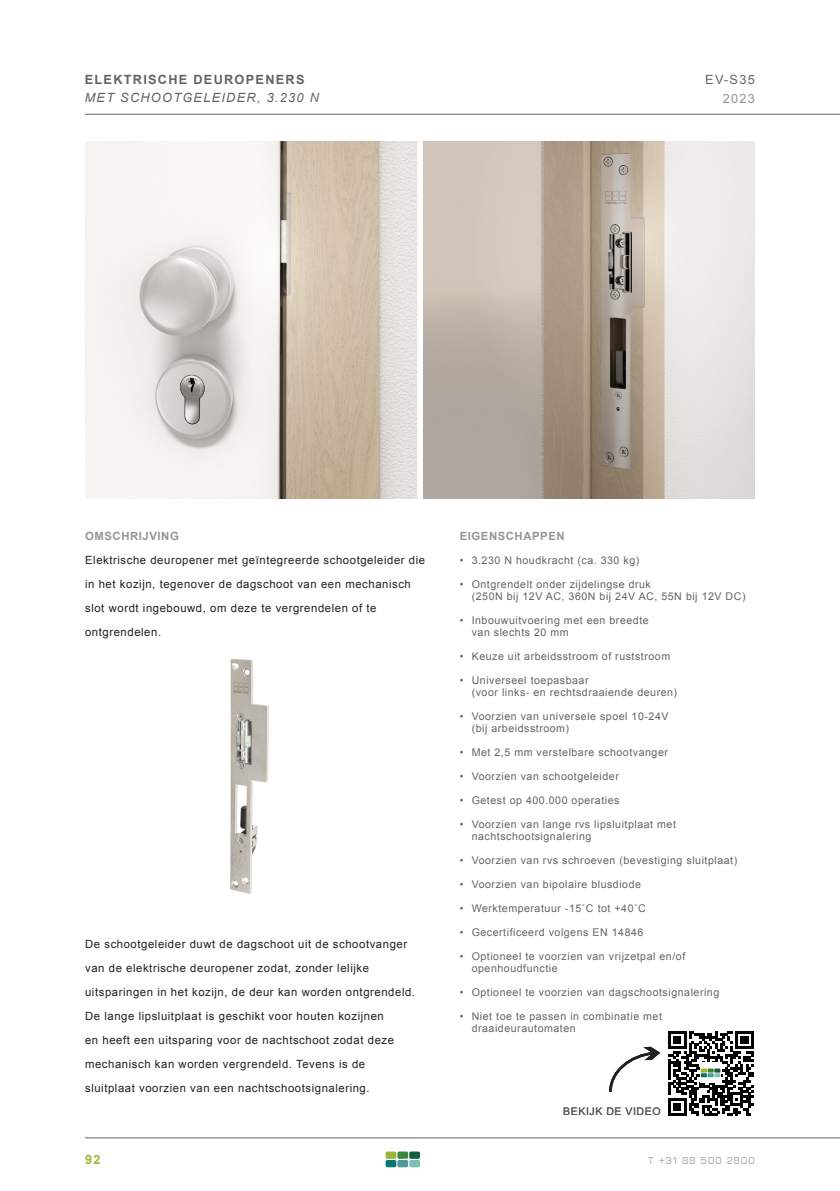
<style>
.page{position:relative;width:840px;height:1191px;background:#fff}
.page>*{position:absolute;margin:0;border:0;box-sizing:border-box;transform-origin:0 0}
.K2{font:italic 12.8px "Arial";letter-spacing:.1em;color:#636366}
.K1{font:700 12.8px "Arial";letter-spacing:.1em;color:#636366}
.K3{font:12.8px "Arial";color:#636366}
.t1{font:12.8px "Arial";color:#939598}
.t2{font:700 12.8px "Arial";color:#9bb53d}
.t3{font:12px "Eurostile DCD";letter-spacing:.05em;color:#adaeb2}
.brood_16{font:11.4px/24px "Arial";letter-spacing:.05em;color:#231f20}
.K_Brood{font:700 11.4px "Arial";letter-spacing:.05em;color:#939598}
.brood_8{font:10.6px/12px "Arial";letter-spacing:.05em;color:#636366}
.t4{font:10.6px "Arial";letter-spacing:.05em;color:#5a5758}
</style>
<div class="page">
<hr style="left:85px;top:1137px;width:754px;height:1px;background:#636366">
<svg style="left:385px;top:1151px;width:35px;height:16px"></svg>
<hr style="left:85px;top:114px;width:754px;height:1px;background:#636366">
<img style="left:85px;top:141px;width:332px;height:357px">
<img style="left:423px;top:141px;width:331px;height:357px">
<svg style="left:668px;top:1031px;width:85px;height:84px"></svg>
<svg style="left:609px;top:1046px;width:50px;height:46px"></svg>
<img style="left:230px;top:659px;width:39px;height:235px">
<p class="K1" style="left:85px;top:71px;width:221px">ELEKTRISCHE DEUROPENERS</p>
<p class="K3" style="left:704px;top:71px;width:51px">EV-S35</p>
<p class="K2" style="left:85px;top:89px;width:235px">MET SCHOOTGELEIDER, 3.230 N</p>
<p class="t1" style="left:722px;top:90px;width:34px">2023</p>
<p class="K_Brood" style="left:85px;top:528px;width:95px">OMSCHRIJVING</p>
<p class="brood_16" style="left:85px;top:548px;width:341px">Elektrische deuropener met geïntegreerde schootgeleider die in het kozijn, tegenover de dagschoot van een mechanisch slot wordt ingebouwd, om deze te vergrendelen of te ontgrendelen.</p>
<p class="brood_16" style="left:85px;top:932px;width:331px">De schootgeleider duwt de dagschoot uit de schootvanger van de elektrische deuropener zodat, zonder lelijke uitsparingen in het kozijn, de deur kan worden ontgrendeld.<br>De lange lipsluitplaat is geschikt voor houten kozijnen<br>en heeft een uitsparing voor de nachtschoot zodat deze mechanisch kan worden vergrendeld. Tevens is de</p>
<p class="brood_16" style="left:85px;top:1076px;width:286px">sluitplaat voorzien van een nachtschootsignalering.</p>
<p class="K_Brood" style="left:459px;top:528px;width:106px">EIGENSCHAPPEN</p>
<p class="brood_8" style="left:459px;top:554px;width:181px">• 3.230 N houdkracht (ca. 330 kg)</p>
<p class="brood_8" style="left:459px;top:578px;width:193px">• Ontgrendelt onder zijdelingse druk</p>
<p class="brood_8" style="left:471px;top:590px;width:275px">(250N bij 12V AC, 360N bij 24V AC, 55N bij 12V DC)</p>
<p class="brood_8" style="left:471px;top:614px;width:178px;text-indent:-12px">• Inbouwuitvoering met een breedte van slechts 20 mm</p>
<p class="brood_8" style="left:459px;top:650px;width:212px">• Keuze uit arbeidsstroom of ruststroom</p>
<p class="brood_8" style="left:471px;top:674px;width:207px;text-indent:-12px">• Universeel toepasbaar<br>(voor links- en rechtsdraaiende deuren)</p>
<p class="brood_8" style="left:459px;top:710px;width:210px">• Voorzien van universele spoel 10-24V</p>
<p class="brood_8" style="left:471px;top:722px;width:99px">(bij arbeidsstroom)</p>
<p class="brood_8" style="left:459px;top:746px;width:210px">• Met 2,5 mm verstelbare schootvanger</p>
<p class="brood_8" style="left:459px;top:770px;width:161px">• Voorzien van schootgeleider</p>
<p class="brood_8" style="left:459px;top:794px;width:161px">• Getest op 400.000 operaties</p>
<p class="brood_8" style="left:459px;top:818px;width:218px">• Voorzien van lange rvs lipsluitplaat met</p>
<p class="brood_8" style="left:471px;top:830px;width:121px">nachtschootsignalering</p>
<p class="brood_8" style="left:459px;top:854px;width:279px">• Voorzien van rvs schroeven (bevestiging sluitplaat)</p>
<p class="brood_8" style="left:459px;top:878px;width:183px">• Voorzien van bipolaire blusdiode</p>
<p class="brood_8" style="left:459px;top:902px;width:187px">• Werktemperatuur -15˚C tot +40˚C</p>
<p class="brood_8" style="left:459px;top:926px;width:185px">• Gecertificeerd volgens EN 14846</p>
<p class="brood_8" style="left:471px;top:950px;width:215px;text-indent:-12px">• Optioneel te voorzien van vrijzetpal en/of openhoudfunctie</p>
<p class="brood_8" style="left:459px;top:986px;width:261px">• Optioneel te voorzien van dagschootsignalering</p>
<p class="brood_8" style="left:471px;top:1010px;width:192px;text-indent:-12px">• Niet toe te passen in combinatie met draaideurautomaten</p>
<p class="t4" style="left:563px;top:1104px;width:99px">BEKIJK DE VIDEO</p>
<p class="t2" style="left:85px;top:1151px;width:17px">92</p>
<p class="t3" style="left:647px;top:1153px;width:108px">t +31 88 500 2800</p>
</div>
